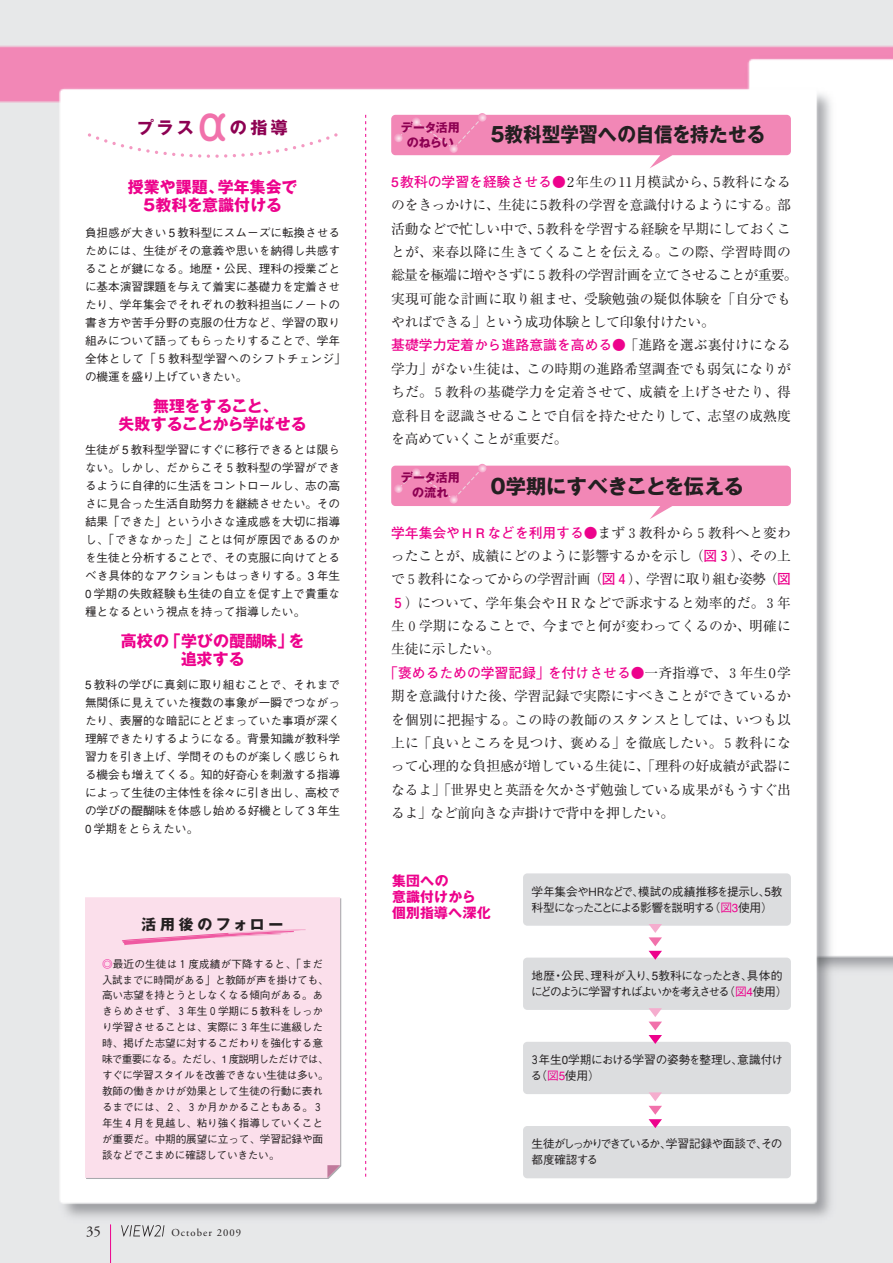
<style>
.page{position:relative;width:893px;height:1263px;background:#fff}
.page>*{position:absolute;margin:0;border:0;box-sizing:border-box;transform-origin:0 0}
.t1{font:500 45.75px "Jun 34";color:#f171ab}
.t2{font:700 20.25px "Gothic MB101";color:#231f20;scale:.92 1}
.t3{font:700 20.25px "Gothic MB101";color:#231f20}
.t4{font:700 16.95px "Gothic MB101";letter-spacing:.195em;color:#8d0052}
.t5{font:700 15.9px/18px "Gothic MB101";color:#ed028c;text-align:center}
.t6{font:700 14.85px "Gothic MB101";letter-spacing:.25em;color:#231f20}
.t7{font:14.85px "Adobe Garamond";color:#231f20}
.t8{font:13.8px/23.4px "Ryumin";letter-spacing:-.015em;color:#231f20;text-align:justify}
.t9{font:700 13.8px "Futo Go B101";color:#ed028c}
.t10{font:700 13.8px/15.9px "Gothic MB101";letter-spacing:.01em;color:#ed028c}
.t11{font:700 12px/15px "Gothic MB101";letter-spacing:-.01em;color:#8d0052;text-align:center}
.t12{font:500 11.7px/18px "Gothic BBB";letter-spacing:-.01em;color:#231f20}
.t13{font:500 11.7px/15.9px "Gothic BBB";letter-spacing:-.135em;color:#231f20}
.t14{font:500 11.7px/15.9px "Gothic BBB";letter-spacing:-.1em;color:#231f20}
.t15{font:500 11.7px/15.9px "Gothic BBB";letter-spacing:-.09em;color:#231f20}
.t16{font:500 10.65px/15.9px "Gothic BBB";letter-spacing:-.01em;color:#231f20}
.t17{font:10.65px "Adobe Garamond";letter-spacing:.1em;color:#231f20}
.s1{color:#ed028c}
.s2{font-family:"Futo Go B101";font-weight:700;color:#ed028c}
.s3{font-family:"Ryumin";font-weight:400;color:#231f20}
</style>
<div class="page">
<img style="left:0;top:0;width:893px;height:1263px">
<div style="left:85px;top:897px;width:255px;height:281px;background:#fbdfeb"></div>
<svg style="left:327px;top:1165px;width:13px;height:13px"></svg>
<svg style="left:365px;top:115px;width:1px;height:1063px"></svg>
<div style="left:523px;top:873px;width:268px;height:53px;background:#dcdddf;border-radius:4px"></div>
<div style="left:523px;top:957px;width:268px;height:53px;background:#dcdddf;border-radius:4px"></div>
<div style="left:523px;top:1042px;width:268px;height:52px;background:#dcdddf;border-radius:4px"></div>
<div style="left:523px;top:1126px;width:268px;height:52px;background:#dcdddf;border-radius:4px"></div>
<svg style="left:649px;top:924px;width:13px;height:36px"></svg>
<svg style="left:649px;top:1008px;width:13px;height:36px"></svg>
<svg style="left:649px;top:1092px;width:13px;height:36px"></svg>
<svg style="left:85px;top:130px;width:255px;height:33px"></svg>
<svg style="left:122px;top:929px;width:184px;height:17px;background:#f8c4dc"></svg>
<svg style="left:391px;top:113px;width:400px;height:55px"></svg>
<svg style="left:391px;top:464px;width:400px;height:55px"></svg>
<hr style="left:110px;top:1225px;width:1px;height:38px;background:#ed028c">
<svg style="left:121px;top:1225px;width:43px;height:11px"></svg>
<h3 class="t4" style="left:137px;top:121px;width:58px">プラス</h3>
<h1 class="t1" style="left:189px;top:107px;width:47px">α</h1>
<h3 class="t4" style="left:230px;top:121px;width:59px">の指導</h3>
<p class="t11" style="left:401px;top:122px;width:61px">データ活用のねらい</p>
<h2 class="t2" style="left:490px;top:127px;width:301px">5教科型学習への自信を持たせる</h2>
<h3 class="t5" style="left:128px;top:180px;width:171px">授業や課題、学年集会で<br>5教科を意識付ける</h3>
<p class="t12" style="left:85px;top:225px;width:262px">負担感が大きい 5 教科型にスムーズに転換させるためには、生徒がその意義や思いを納得し共感することが鍵になる。地歴・公民、理科の授業ごとに基本演習課題を与えて着実に基礎力を定着させたり、学年集会でそれぞれの教科担当にノートの書き方や苦手分野の克服の仕方など、学習の取り組みについて語ってもらったりすることで、学年全体として「５教科型学習へのシフトチェンジ」の機運を盛り上げていきたい。</p>
<h3 class="t5" style="left:119px;top:399px;width:190px">無理をすること、<br>失敗することから学ばせる</h3>
<p class="t12" style="left:85px;top:442px;width:257px;text-align:justify">生徒が 5 教科型学習にすぐに移行できるとは限らない。しかし、だからこそ５教科型の学習ができるように自律的に生活をコントロールし、志の高さに見合った生活自助努力を継続させたい。その結果「できた」という小さな達成感を大切に指導し、「できなかった」ことは何が原因であるのかを生徒と分析することで、その克服に向けてとるべき具体的なアクションもはっきりする。3 年生0 学期の失敗経験も生徒の自立を促す上で貴重な糧となるという視点を持って指導したい。</p>
<h3 class="t5" style="left:121px;top:634px;width:185px">高校の「学びの醍醐味」を追求する</h3>
<p class="t12" style="left:85px;top:677px;width:257px;text-align:justify">5 教科の学びに真剣に取り組むことで、それまで無関係に見えていた複数の事象が一瞬でつながったり、表層的な暗記にとどまっていた事項が深く理解できたりするようになる。背景知識が教科学習力を引き上げ、学問そのものが楽しく感じられる機会も増えてくる。知的好奇心を刺激する指導によって生徒の主体性を徐々に引き出し、高校での学びの醍醐味を体感し始める好機として 3 年生0 学期をとらえたい。</p>
<p class="t6" style="left:142px;top:919px;width:143px">活用後のフォロー</p>
<p class="t16" style="left:102px;top:957px;width:228px"><span class="s1">◎</span>最近の生徒は１度成績が下降すると、「まだ入試までに時間がある」と教師が声を掛けても、高い志望を持とうとしなくなる傾向がある。あきらめさせず、３年生０学期に 5 教科をしっかり学習させることは、実際に３年生に進級した時、掲げた志望に対するこだわりを強化する意味で重要になる。ただし、1 度説明しただけでは、すぐに学習スタイルを改善できない生徒は多い。教師の働きかけが効果として生徒の行動に表れるまでには、２、３か月かかることもある。３年生４月を見越し、粘り強く指導していくことが重要だ。中期的展望に立って、学習記録や面談などでこまめに確認していきたい。</p>
<p class="t7" style="left:86px;top:1225px;width:16px">35</p>
<p class="t17" style="left:171px;top:1229px;width:71px">October 2009</p>
<p class="t8" style="left:391px;top:172px;width:408px;text-align:left"><span class="s2">5教科の学習を経験させる●</span>2年生の11月模試から、5教科になるのをきっかけに、生徒に5教科の学習を意識付けるようにする。部活動などで忙しい中で、5教科を学習する経験を早期にしておくことが、来春以降に生きてくることを伝える。この際、学習時間の総量を極端に増やさずに５教科の学習計画を立てさせることが重要。実現可能な計画に取り組ませ、受験勉強の疑似体験を「自分でもやればできる」という成功体験として印象付けたい。</p>
<p class="t9" style="left:391px;top:340px;width:401px">基礎学力定着から進路意識を高める●<span class="s3">「進路を選ぶ裏付けになる</span></p>
<p class="t8" style="left:391px;top:359px;width:401px">学力」がない生徒は、この時期の進路希望調査でも弱気になりがちだ。５教科の基礎学力を定着させて、成績を上げさせたり、得意科目を認識させることで自信を持たせたりして、志望の成熟度を高めていくことが重要だ。</p>
<p class="t11" style="left:401px;top:472px;width:61px">データ活用の流れ</p>
<h2 class="t3" style="left:490px;top:478px;width:255px">0学期にすべきことを伝える</h2>
<p class="t9" style="left:391px;top:527px;width:401px">学年集会やＨＲなどを利用する●<span class="s3">まず３教科から５教科へと変わ</span></p>
<p class="t8" style="left:391px;top:546px;width:401px">ったことが、成績にどのように影響するかを示し（<span class="s2">図３</span>）、その上で５教科になってからの学習計画（<span class="s2">図４</span>）、学習に取り組む姿勢（<span class="s2">図５</span>）について、学年集会やＨＲなどで訴求すると効率的だ。３年生０学期になることで、今までと何が変わってくるのか、明確に生徒に示したい。</p>
<p class="t9" style="left:384px;top:667px;width:408px">「褒めるための学習記録」を付けさせる●<span class="s3">一斉指導で、３年生0学</span></p>
<p class="t8" style="left:391px;top:686px;width:401px">期を意識付けた後、学習記録で実際にすべきことができているかを個別に把握する。この時の教師のスタンスとしては、いつも以上に「良いところを見つけ、褒める」を徹底したい。５教科になって心理的な負担感が増している生徒に、「理科の好成績が武器になるよ」「世界史と英語を欠かさず勉強している成果がもうすぐ出るよ」など前向きな声掛けで背中を押したい。</p>
<p class="t10" style="left:392px;top:875px;width:100px">集団への<br>意識付けから個別指導へ深化</p>
<p class="t14" style="left:531px;top:885px;width:252px">学年集会やＨＲなどで、模試の成績推移を提示し、5教科型になったことによる影響を説明する（<span class="s1">図3</span>使用）</p>
<p class="t13" style="left:531px;top:969px;width:258px">地歴・公民、理科が入り、5教科になったとき、具体的にどのように学習すればよいかを考えさせる（<span class="s1">図4</span>使用）</p>
<p class="t12" style="left:529px;top:1053px;width:255px;line-height:15.9px">３年生0学期における学習の姿勢を整理し、意識付ける（<span class="s1">図5</span>使用）</p>
<p class="t15" style="left:531px;top:1137px;width:253px">生徒がしっかりできているか、学習記録や面談で、その都度確認する</p>
</div>
